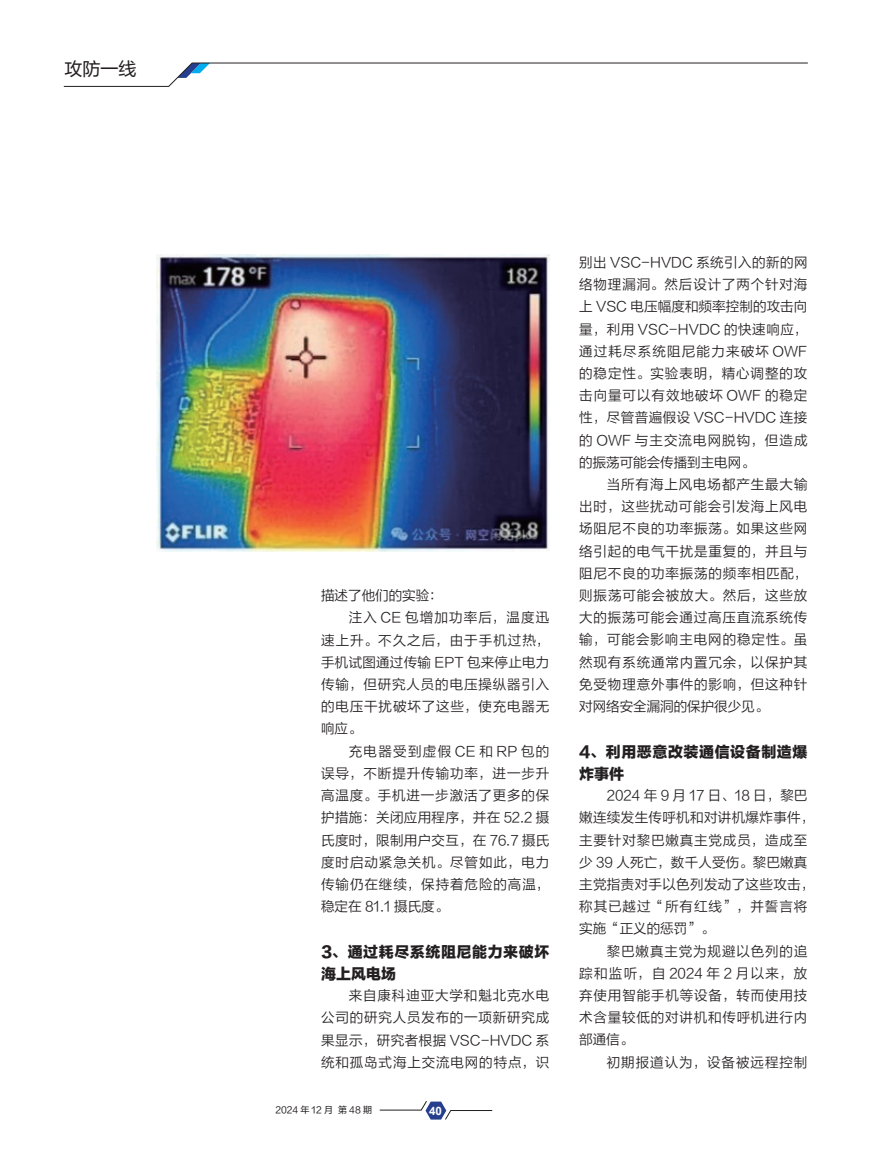
<style>
.page{position:relative;width:872px;height:1149px;background:#fff}
.page>*{position:absolute;margin:0;border:0;box-sizing:border-box;transform-origin:0 0}
.t1{font:18px "FZLTHK GBK1 0";color:#231f20}
.t2{font:15px/22.2px "FZLTTHJW GB1 0";letter-spacing:.035em;color:#231f20}
.t3{font:13.5px/22.2px "FZLTXIHK GBK1 0";letter-spacing:.065em;color:#231f20;text-align:justify}
.t4{font:13.5px/22.2px "FZLTXIHK GBK1 0";letter-spacing:.025em;color:#231f20}
.t5{font:13.5px "FZLTXIHK GBK1 0";letter-spacing:.02em;color:#231f20}
.t6{font:13.5px "FZLTXIHK GBK1 0";letter-spacing:.085em;color:#231f20}
.t7{font:13.5px "FZLTXIHK GBK1 0";letter-spacing:.095em;color:#231f20}
.t8{font:13.5px "FZLTXIHK GBK1 0";color:#231f20}
.t9{font:700 11.55px "Arial";color:#fff}
.t10{font:9px "FZLTHJW GB1 0";color:#231f20}
</style>
<div class="page">
<svg style="left:379px;top:1101px;width:113px;height:18px"></svg>
<svg style="left:63px;top:63px;width:745px;height:24px"></svg>
<img style="left:156px;top:254px;width:393px;height:297px">
<h1 class="t1" style="left:64px;top:59px;width:73px">攻防一线</h1>
<p class="t8" style="left:321px;top:588px;width:123px">描述了他们的实验：</p>
<p class="t6" style="left:349px;top:610px;width:202px">注入 CE 包增加功率后，温度迅</p>
<p class="t3" style="left:321px;top:629px;width:230px">速上升。不久之后，由于手机过热，</p>
<p class="t5" style="left:321px;top:654px;width:230px">手机试图通过传输 EPT 包来停止电力</p>
<p class="t3" style="left:321px;top:673px;width:230px">传输，但研究人员的电压操纵器引入</p>
<p class="t3" style="left:321px;top:695px;width:230px">的电压干扰破坏了这些，使充电器无</p>
<p class="t3" style="left:321px;top:717px;width:42px">响应。</p>
<p class="t7" style="left:349px;top:743px;width:202px">充电器受到虚假 CE 和 RP 包的</p>
<p class="t3" style="left:321px;top:762px;width:230px">误导，不断提升传输功率，进一步升</p>
<p class="t3" style="left:321px;top:784px;width:230px">高温度。手机进一步激活了更多的保</p>
<p class="t4" style="left:321px;top:806px;width:230px">护措施：关闭应用程序，并在 52.2 摄</p>
<p class="t4" style="left:321px;top:828px;width:230px">氏度时，限制用户交互，在 76.7 摄氏</p>
<p class="t3" style="left:321px;top:851px;width:230px">度时启动紧急关机。尽管如此，电力</p>
<p class="t3" style="left:321px;top:873px;width:230px">传输仍在继续，保持着危险的高温，</p>
<p class="t3" style="left:321px;top:895px;width:129px">稳定在 81.1 摄氏度。</p>
<p class="t2" style="left:321px;top:941px;width:230px">3、通过耗尽系统阻尼能力来破坏海上风电场</p>
<p class="t3" style="left:321px;top:984px;width:230px;text-indent:28px">来自康科迪亚大学和魁北克水电公司的研究人员发布的一项新研究成果显示，研究者根据 VSC-HVDC 系统和孤岛式海上交流电网的特点，识</p>
<p class="t10" style="left:275px;top:1104px;width:98px">2024 年 12 月 第 48 期</p>
<p class="t9" style="left:429px;top:1102px;width:14px">40</p>
<p class="t3" style="left:579px;top:251px;width:230px">别出 VSC-HVDC 系统引入的新的网络物理漏洞。然后设计了两个针对海上 VSC 电压幅度和频率控制的攻击向量，利用 VSC-HVDC 的快速响应，通过耗尽系统阻尼能力来破坏 OWF的稳定性。实验表明，精心调整的攻击向量可以有效地破坏 OWF 的稳定性，尽管普遍假设 VSC-HVDC 连接的 OWF 与主交流电网脱钩，但造成的振荡可能会传播到主电网。</p>
<p class="t3" style="left:579px;top:473px;width:230px;text-indent:28px">当所有海上风电场都产生最大输出时，这些扰动可能会引发海上风电场阻尼不良的功率振荡。如果这些网络引起的电气干扰是重复的，并且与阻尼不良的功率振荡的频率相匹配，则振荡可能会被放大。然后，这些放大的振荡可能会通过高压直流系统传输，可能会影响主电网的稳定性。虽然现有系统通常内置冗余，以保护其免受物理意外事件的影响，但这种针对网络安全漏洞的保护很少见。</p>
<p class="t2" style="left:579px;top:741px;width:230px">4、利用恶意改装通信设备制造爆炸事件</p>
<p class="t4" style="left:579px;top:784px;width:236px;text-indent:28px">2024 年 9 月 17 日、18 日，黎巴嫩连续发生传呼机和对讲机爆炸事件，主要针对黎巴嫩真主党成员，造成至少 39 人死亡，数千人受伤。黎巴嫩真主党指责对手以色列发动了这些攻击，称其已越过“所有红线”，并誓言将实施“正义的惩罚”。</p>
<p class="t3" style="left:579px;top:939px;width:230px;text-indent:28px">黎巴嫩真主党为规避以色列的追踪和监听，自 2024 年 2 月以来，放弃使用智能手机等设备，转而使用技术含量较低的对讲机和传呼机进行内部通信。</p>
<p class="t3" style="left:607px;top:1050px;width:202px">初期报道认为，设备被远程控制</p>
</div>
